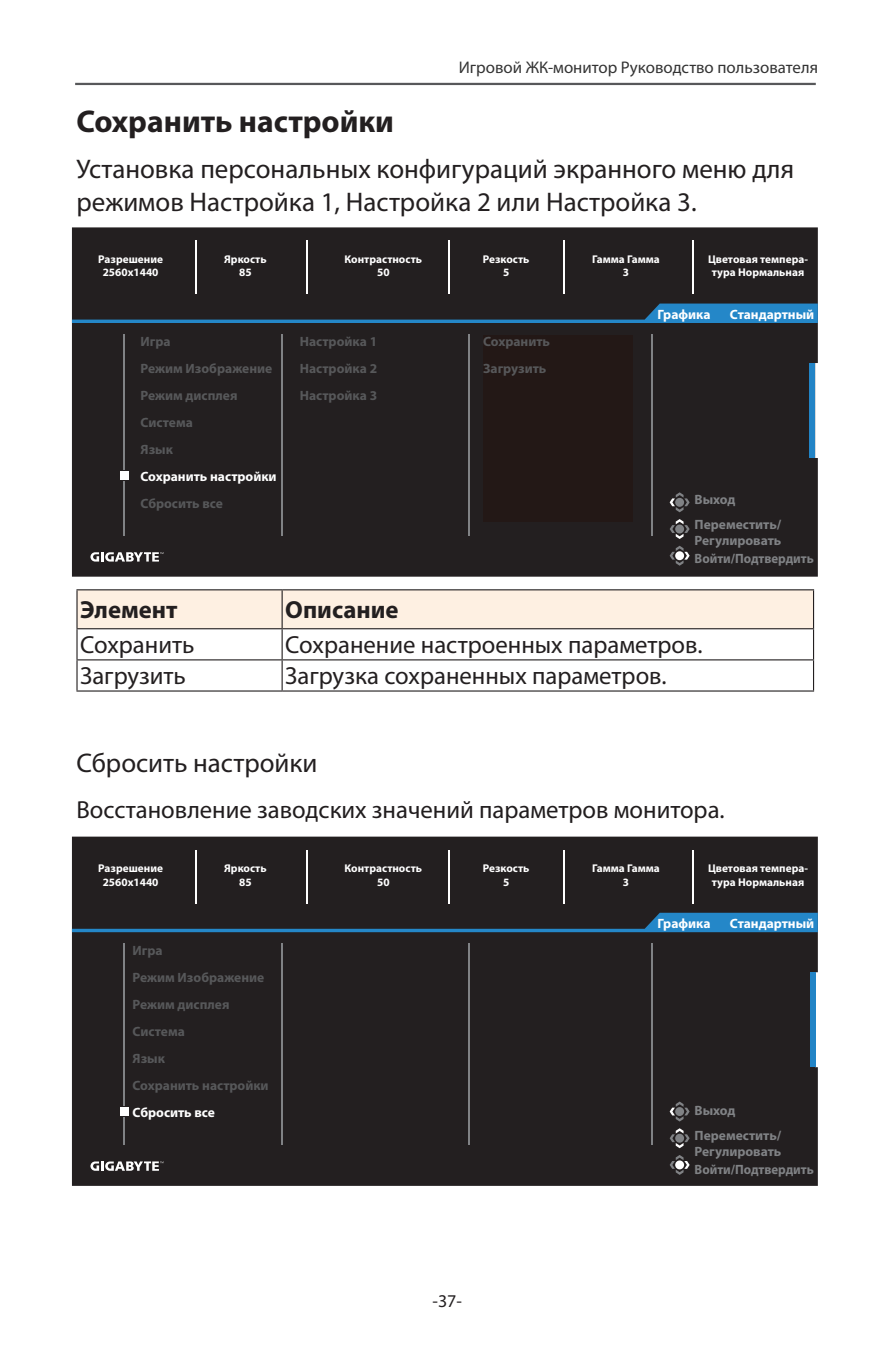
<style>
.page{position:relative;width:893px;height:1346px;background:#fff}
.page>*{position:absolute;margin:0;border:0;box-sizing:border-box;transform-origin:0 0}
.段落样式2{font:700 31.5px "Myriad Pro";color:#231f20}
.段落样式2-2{font:27px/32.4px "Myriad Pro";color:#231f20}
.t1{font:24.75px "Myriad Pro";color:#231f20}
.Pa3{font:24.75px "Myriad Pro";color:#211d1e}
.t2{font:700 24.75px "Myriad Pro";color:#231f20}
.t3{font:18px "Myriad Pro";color:#231f20}
.t4{font:16.88px "Myriad Pro";color:#333}
.t5{font:700 13.5px "Myriad Pro";color:#57585a}
.t6{font:700 13.5px "Myriad Pro";color:#fff}
.t7{font:700 13.5px/16.2px "Myriad Pro";color:#808285}
.t8{font:700 13.5px "Myriad Pro";color:#808285;scale:.95 1}
.t9{font:700 11.25px/13.5px "Myriad Pro";color:#fff;text-align:center}
</style>
<div class="page">
<hr style="left:75px;top:83px;width:741px;height:2px;background:#57585a">
<div style="left:78px;top:590px;width:735px;height:38px;background:#fef0e2"></div>
<hr style="left:76px;top:589px;width:206px;height:1px;background:#231f20">
<hr style="left:76px;top:590px;width:2px;height:38px;background:#231f20">
<hr style="left:282px;top:589px;width:532px;height:1px;background:#231f20">
<hr style="left:282px;top:590px;width:1px;height:38px;background:#231f20">
<hr style="left:813px;top:590px;width:1px;height:38px;background:#231f20">
<hr style="left:76px;top:628px;width:206px;height:1px;background:#231f20">
<hr style="left:76px;top:629px;width:2px;height:30px;background:#231f20">
<hr style="left:282px;top:628px;width:532px;height:1px;background:#231f20">
<hr style="left:282px;top:629px;width:1px;height:30px;background:#231f20">
<hr style="left:813px;top:629px;width:1px;height:30px;background:#231f20">
<hr style="left:76px;top:659px;width:206px;height:1px;background:#231f20">
<hr style="left:76px;top:660px;width:2px;height:30px;background:#231f20">
<hr style="left:282px;top:659px;width:532px;height:1px;background:#231f20">
<hr style="left:282px;top:660px;width:1px;height:30px;background:#231f20">
<hr style="left:813px;top:660px;width:1px;height:30px;background:#231f20">
<hr style="left:76px;top:690px;width:206px;height:1px;background:#231f20">
<hr style="left:282px;top:690px;width:532px;height:1px;background:#231f20">
<div style="left:72px;top:227px;width:746px;height:350px;background:#231f20"></div>
<svg style="left:72px;top:304px;width:746px;height:19px"></svg>
<hr style="left:651px;top:334px;width:2px;height:202px;background:#808285">
<hr style="left:123px;top:334px;width:2px;height:136px;background:#808285">
<hr style="left:123px;top:481px;width:2px;height:55px;background:#808285">
<svg style="left:670px;top:492px;width:20px;height:20px"></svg>
<svg style="left:670px;top:519px;width:20px;height:20px"></svg>
<svg style="left:670px;top:546px;width:20px;height:20px"></svg>
<hr style="left:195px;top:241px;width:2px;height:53px;background:#fff">
<hr style="left:306px;top:241px;width:1px;height:53px;background:#fff">
<hr style="left:448px;top:241px;width:1px;height:53px;background:#fff">
<hr style="left:563px;top:241px;width:1px;height:53px;background:#fff">
<hr style="left:692px;top:241px;width:2px;height:53px;background:#fff">
<div style="left:120px;top:471px;width:8px;height:8px;background:#fff"></div>
<hr style="left:468px;top:334px;width:2px;height:202px;background:#808285">
<div style="left:810px;top:363px;width:5px;height:95px;background:#2284c6"></div>
<svg style="left:90px;top:552px;width:73px;height:9px"></svg>
<hr style="left:281px;top:334px;width:2px;height:202px;background:#808285">
<div style="left:483px;top:335px;width:150px;height:186px;background:#231816"></div>
<div style="left:72px;top:836px;width:746px;height:350px;background:#231f20"></div>
<svg style="left:72px;top:913px;width:746px;height:19px"></svg>
<hr style="left:651px;top:943px;width:2px;height:202px;background:#808285">
<hr style="left:123px;top:943px;width:2px;height:162px;background:#808285">
<hr style="left:123px;top:1117px;width:2px;height:28px;background:#808285">
<svg style="left:670px;top:1101px;width:20px;height:20px"></svg>
<svg style="left:670px;top:1128px;width:20px;height:20px"></svg>
<svg style="left:670px;top:1155px;width:20px;height:20px"></svg>
<hr style="left:195px;top:850px;width:2px;height:53px;background:#fff">
<hr style="left:306px;top:850px;width:1px;height:53px;background:#fff">
<hr style="left:448px;top:850px;width:1px;height:53px;background:#fff">
<hr style="left:563px;top:850px;width:1px;height:53px;background:#fff">
<hr style="left:692px;top:850px;width:2px;height:53px;background:#fff">
<div style="left:120px;top:1107px;width:8px;height:8px;background:#fff"></div>
<hr style="left:468px;top:943px;width:2px;height:202px;background:#808285">
<div style="left:810px;top:972px;width:5px;height:95px;background:#2284c6"></div>
<svg style="left:90px;top:1161px;width:73px;height:10px"></svg>
<hr style="left:281px;top:943px;width:2px;height:202px;background:#808285">
<h3 class="t4" style="left:459px;top:57px;width:361px">Игровой ЖК-монитор Руководство пользователя</h3>
<p class="段落样式2" style="left:76px;top:100px;width:319px">Сохранить настройки</p>
<p class="段落样式2-2" style="left:76px;top:153px;width:719px">Установка персональных конфигураций экранного меню для режимов Настройка 1, Настройка 2 или Настройка 3.</p>
<p class="t9" style="left:98px;top:252px;width:66px">Разрешение<br>2560x1440</p>
<p class="t9" style="left:224px;top:252px;width:44px">Яркость</p>
<p class="t9" style="left:239px;top:266px;width:14px">85</p>
<p class="t5" style="left:141px;top:332px;width:32px">Игра</p>
<p class="t5" style="left:141px;top:359px;width:133px">Режим Изображение</p>
<p class="t5" style="left:141px;top:386px;width:98px">Режим дисплея</p>
<p class="t5" style="left:141px;top:413px;width:54px">Система</p>
<p class="t5" style="left:141px;top:440px;width:34px">Язык</p>
<p class="t6" style="left:141px;top:467px;width:138px">Сохранить настройки</p>
<p class="t5" style="left:141px;top:494px;width:84px">Сбросить все</p>
<p class="t9" style="left:345px;top:252px;width:79px">Контрастность</p>
<p class="t9" style="left:377px;top:266px;width:14px">50</p>
<p class="t5" style="left:300px;top:332px;width:79px">Настройка 1</p>
<p class="t5" style="left:300px;top:359px;width:79px">Настройка 2</p>
<p class="t5" style="left:300px;top:386px;width:79px">Настройка 3</p>
<p class="t9" style="left:483px;top:252px;width:48px">Резкость</p>
<p class="t9" style="left:503px;top:266px;width:8px">5</p>
<p class="t5" style="left:483px;top:332px;width:68px">Сохранить</p>
<p class="t5" style="left:483px;top:359px;width:65px">Загрузить</p>
<p class="t9" style="left:592px;top:252px;width:69px">Гамма Гамма<br>3</p>
<p class="t9" style="left:708px;top:252px;width:101px">Цветовая темпера&shy;тура Нормальная</p>
<p class="t6" style="left:658px;top:306px;width:55px">Графика</p>
<p class="t6" style="left:730px;top:306px;width:86px">Стандартный</p>
<p class="t7" style="left:695px;top:491px;width:42px">Выход</p>
<p class="t7" style="left:695px;top:516px;width:88px">Переместить/<br>Регулировать</p>
<p class="t8" style="left:695px;top:550px;width:127px">Войти/Подтвердить</p>
<p class="t2" style="left:80px;top:593px;width:99px">Элемент</p>
<p class="t2" style="left:285px;top:593px;width:115px">Описание</p>
<p class="t1" style="left:80px;top:629px;width:116px">Сохранить</p>
<p class="t1" style="left:285px;top:629px;width:419px">Сохранение настроенных параметров.</p>
<p class="t1" style="left:80px;top:660px;width:107px">Загрузить</p>
<p class="t1" style="left:285px;top:660px;width:383px">Загрузка сохраненных параметров.</p>
<p class="段落样式2-2" style="left:76px;top:746px;width:242px">Сбросить настройки</p>
<p class="Pa3" style="left:76px;top:794px;width:650px">Восстановление заводских значений параметров монитора.</p>
<p class="t9" style="left:98px;top:861px;width:66px">Разрешение<br>2560x1440</p>
<p class="t9" style="left:224px;top:861px;width:44px">Яркость</p>
<p class="t9" style="left:239px;top:875px;width:14px">85</p>
<p class="t5" style="left:133px;top:942px;width:32px">Игра</p>
<p class="t5" style="left:133px;top:969px;width:133px">Режим Изображение</p>
<p class="t5" style="left:133px;top:996px;width:98px">Режим дисплея</p>
<p class="t5" style="left:133px;top:1023px;width:54px">Система</p>
<p class="t5" style="left:133px;top:1050px;width:34px">Язык</p>
<p class="t5" style="left:133px;top:1077px;width:138px">Сохранить настройки</p>
<p class="t6" style="left:133px;top:1104px;width:84px">Сбросить все</p>
<p class="t9" style="left:345px;top:861px;width:79px">Контрастность</p>
<p class="t9" style="left:377px;top:875px;width:14px">50</p>
<p class="t9" style="left:483px;top:861px;width:48px">Резкость</p>
<p class="t9" style="left:503px;top:875px;width:8px">5</p>
<p class="t9" style="left:592px;top:861px;width:69px">Гамма Гамма<br>3</p>
<p class="t9" style="left:708px;top:861px;width:101px">Цветовая темпера&shy;тура Нормальная</p>
<p class="t6" style="left:658px;top:915px;width:55px">Графика</p>
<p class="t6" style="left:730px;top:915px;width:86px">Стандартный</p>
<h3 class="t3" style="left:432px;top:1289px;width:31px">-37-</h3>
<p class="t7" style="left:695px;top:1102px;width:42px">Выход</p>
<p class="t7" style="left:695px;top:1127px;width:88px">Переместить/<br>Регулировать</p>
<p class="t8" style="left:695px;top:1161px;width:127px">Войти/Подтвердить</p>
</div>
